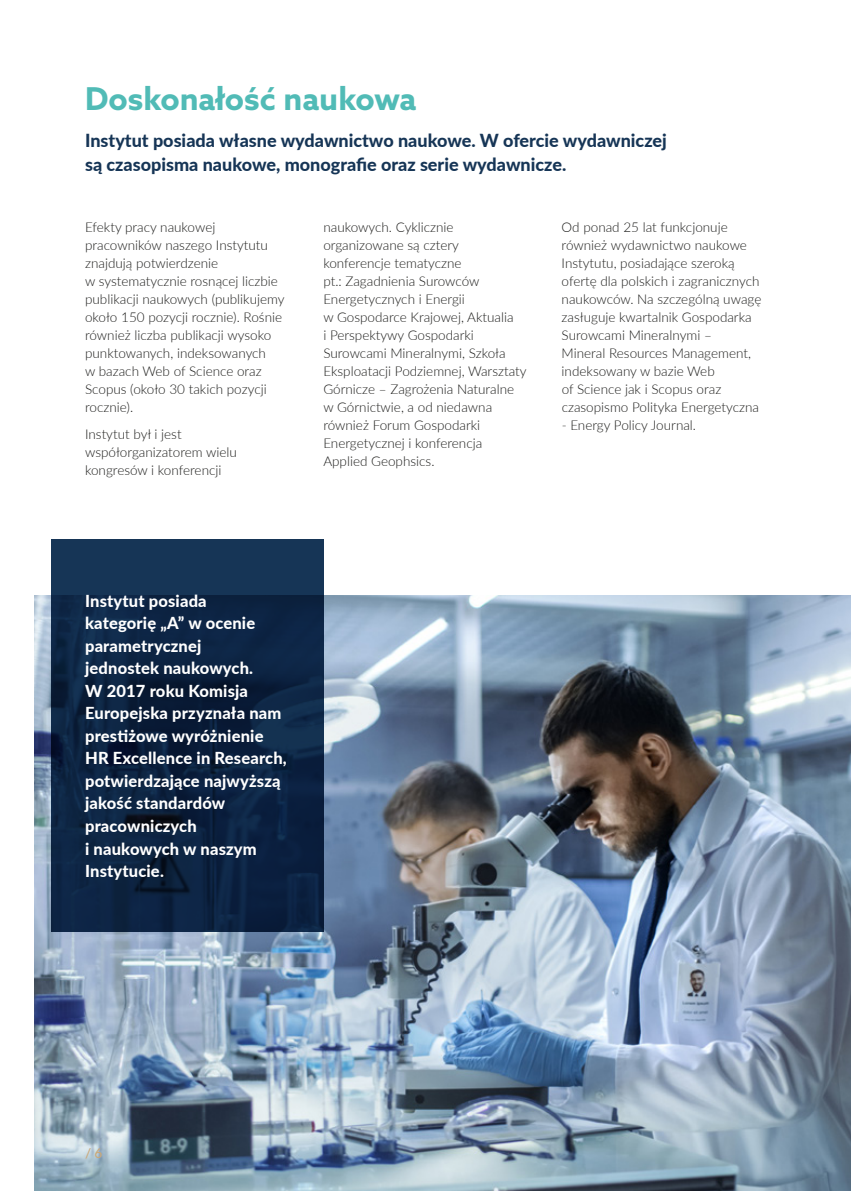
<style>
.page{position:relative;width:851px;height:1191px;background:#fff}
.page>*{position:absolute;margin:0;border:0;box-sizing:border-box;transform-origin:0 0}
.t1{font:700 31.5px "Azo Sans";color:#51bbb6}
.t2{font:800 18px/24px "Lato";color:#163556}
.t3{font:800 16.5px/22.5px "Lato";letter-spacing:.01em;color:#fff}
.t4{font:300 13.5px/18px "Lato";color:#1d1d1b}
.t5{font:500 13.5px "Lato";color:#cba979}
</style>
<div class="page">
<img style="left:34px;top:595px;width:816px;height:596px">
<svg style="left:51px;top:539px;width:272px;height:392px;background:#0d2443"></svg>
<h1 class="t1" style="left:85px;top:78px;width:333px">Doskonałość naukowa</h1>
<h2 class="t2" style="left:85px;top:127px;width:583px">Instytut posiada własne wydawnictwo naukowe. W ofercie wydawniczej są czasopisma naukowe, monografie oraz serie wydawnicze.</h2>
<p class="t4" style="left:85px;top:218px;width:201px">Efekty pracy naukowej pracowników naszego Instytutu znajdują potwierdzenie<br>w systematycznie rosnącej liczbie publikacji naukowych (publikujemy około 150 pozycji rocznie). Rośnie również liczba publikacji wysoko punktowanych, indeksowanych<br>w bazach Web of Science oraz<br>Scopus (około 30 takich pozycji rocznie).</p>
<p class="t4" style="left:85px;top:424px;width:153px">Instytut był i jest współorganizatorem wielu kongresów i konferencji</p>
<p class="t4" style="left:323px;top:218px;width:205px">naukowych. Cyklicznie organizowane są cztery konferencje tematyczne<br>pt.: Zagadnienia Surowców<br>Energetycznych i Energii<br>w Gospodarce Krajowej, Aktualia<br>i Perspektywy Gospodarki<br>Surowcami Mineralnymi, Szkoła<br>Eksploatacji Podziemnej, Warsztaty<br>Górnicze – Zagrożenia Naturalne w Górnictwie, a od niedawna również Forum Gospodarki<br>Energetycznej i konferencja<br>Applied Geophsics.</p>
<p class="t4" style="left:561px;top:218px;width:201px">Od ponad 25 lat funkcjonuje również wydawnictwo naukowe<br>Instytutu, posiadające szeroką ofertę dla polskich i zagranicznych naukowców. Na szczególną uwagę zasługuje kwartalnik Gospodarka<br>Surowcami Mineralnymi –<br>Mineral Resources Management, indeksowany w bazie Web<br>of Science jak i Scopus oraz czasopismo Polityka Energetyczna</p>
<p class="t4" style="left:561px;top:415px;width:136px">- Energy Policy Journal.</p>
<p class="t3" style="left:85px;top:589px;width:203px">Instytut posiada<br>kategorię „A” w ocenie parametrycznej<br>jednostek naukowych.<br>W 2017 roku Komisja<br>Europejska przyznała nam prestiżowe wyróżnienie<br>HR Excellence in Research, potwierdzające najwyższą jakość standardów pracowniczych<br>i naukowych w naszym<br>Instytucie.</p>
<p class="t5" style="left:85px;top:1143px;width:19px">/ 6</p>
</div>
